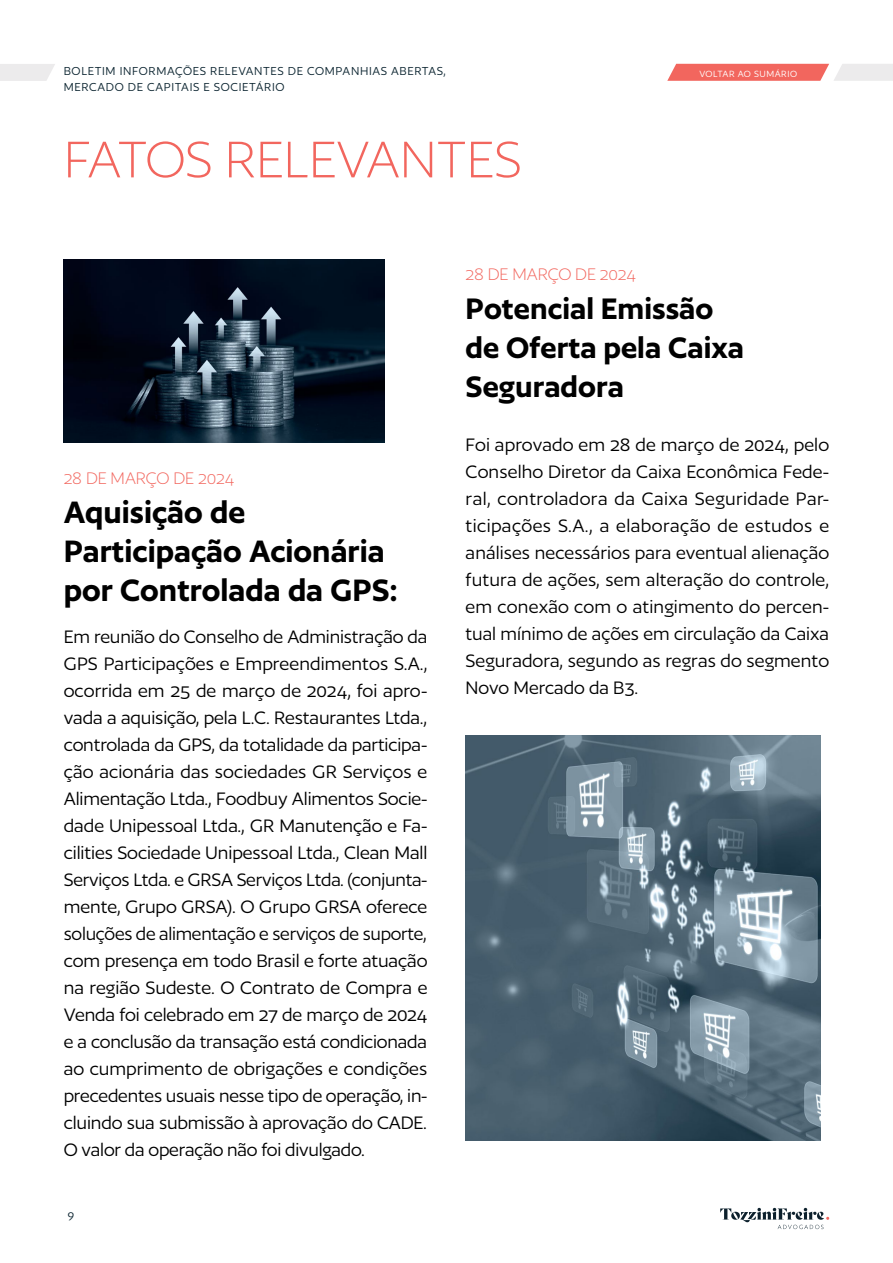
<style>
.page{position:relative;width:893px;height:1263px;background:#fff}
.page>*{position:absolute;margin:0;border:0;box-sizing:border-box;transform-origin:0 0}
.t1{font:300 60px "Author";color:#f2665e}
.t2{font:600 36px/39px "Author";color:#000}
.t3{font:600 34.5px/39px "Author";color:#000}
.t4{font:21px/27px "Author";letter-spacing:-.01em;color:#000;text-align:justify}
.t5{font:300 19.5px "Author";letter-spacing:-.005em;color:#f2665e}
.t6{font:13.5px/16.2px "Author";letter-spacing:.05em;color:#0b2430}
.t7{font:10.5px "Author";letter-spacing:.05em;color:#fff}
</style>
<div class="page">
<svg style="left:720px;top:1208px;width:109px;height:21px"></svg>
<svg style="left:0;top:64px;width:55px;height:17px"></svg>
<svg style="left:667px;top:64px;width:226px;height:17px;background:#f1938e"></svg>
<img style="left:466px;top:735px;width:355px;height:405px">
<img style="left:64px;top:259px;width:320px;height:183px">
<p class="t6" style="left:64px;top:63px;width:384px">BOLETIM INFORMAÇÕES RELEVANTES DE COMPANHIAS ABERTAS,<br>MERCADO DE CAPITAIS E SOCIETÁRIO</p>
<p class="t7" style="left:699px;top:68px;width:99px">VOLTAR AO SUMÁRIO</p>
<h1 class="t1" style="left:64px;top:129px;width:459px">FATOS RELEVANTES</h1>
<p class="t5" style="left:64px;top:468px;width:172px">28 DE MARÇO DE 2024</p>
<h2 class="t2" style="left:64px;top:492px;width:336px">Aquisição de<br>Participação Acionária por Controlada da GPS:</h2>
<p class="t4" style="left:64px;top:623px;width:365px">Em reunião do Conselho de Administração da GPS Participações e Empreendimentos S.A., ocorrida em 25 de março de 2024, foi apro&shy;vada a aquisição, pela L.C. Restaurantes Ltda., controlada da GPS, da totalidade da participa&shy;ção acionária das sociedades GR Serviços e Alimentação Ltda., Foodbuy Alimentos Socie&shy;dade Unipessoal Ltda., GR Manutenção e Fa&shy;cilities Sociedade Unipessoal Ltda., Clean Mall Serviços Ltda. e GRSA Serviços Ltda. (conjunta&shy;mente, Grupo GRSA). O Grupo GRSA oferece soluções de alimentação e serviços de suporte, com presença em todo Brasil e forte atuação na região Sudeste. O Contrato de Compra e Venda foi celebrado em 27 de março de 2024 e a conclusão da transação está condicionada ao cumprimento de obrigações e condições precedentes usuais nesse tipo de operação, in&shy;cluindo sua submissão à aprovação do CADE.<br>O valor da operação não foi divulgado.</p>
<p class="t6" style="left:68px;top:1208px;width:8px">9</p>
<p class="t5" style="left:466px;top:264px;width:172px">28 DE MARÇO DE 2024</p>
<h3 class="t3" style="left:466px;top:289px;width:280px">Potencial Emissão de Oferta pela Caixa<br>Seguradora</h3>
<p class="t4" style="left:466px;top:431px;width:365px">Foi aprovado em 28 de março de 2024, pelo Conselho Diretor da Caixa Econômica Fede&shy;ral, controladora da Caixa Seguridade Par&shy;ticipações S.A., a elaboração de estudos e análises necessários para eventual alienação futura de ações, sem alteração do controle, em conexão com o atingimento do percen&shy;tual mínimo de ações em circulação da Caixa Seguradora, segundo as regras do segmento Novo Mercado da B3.</p>
</div>
